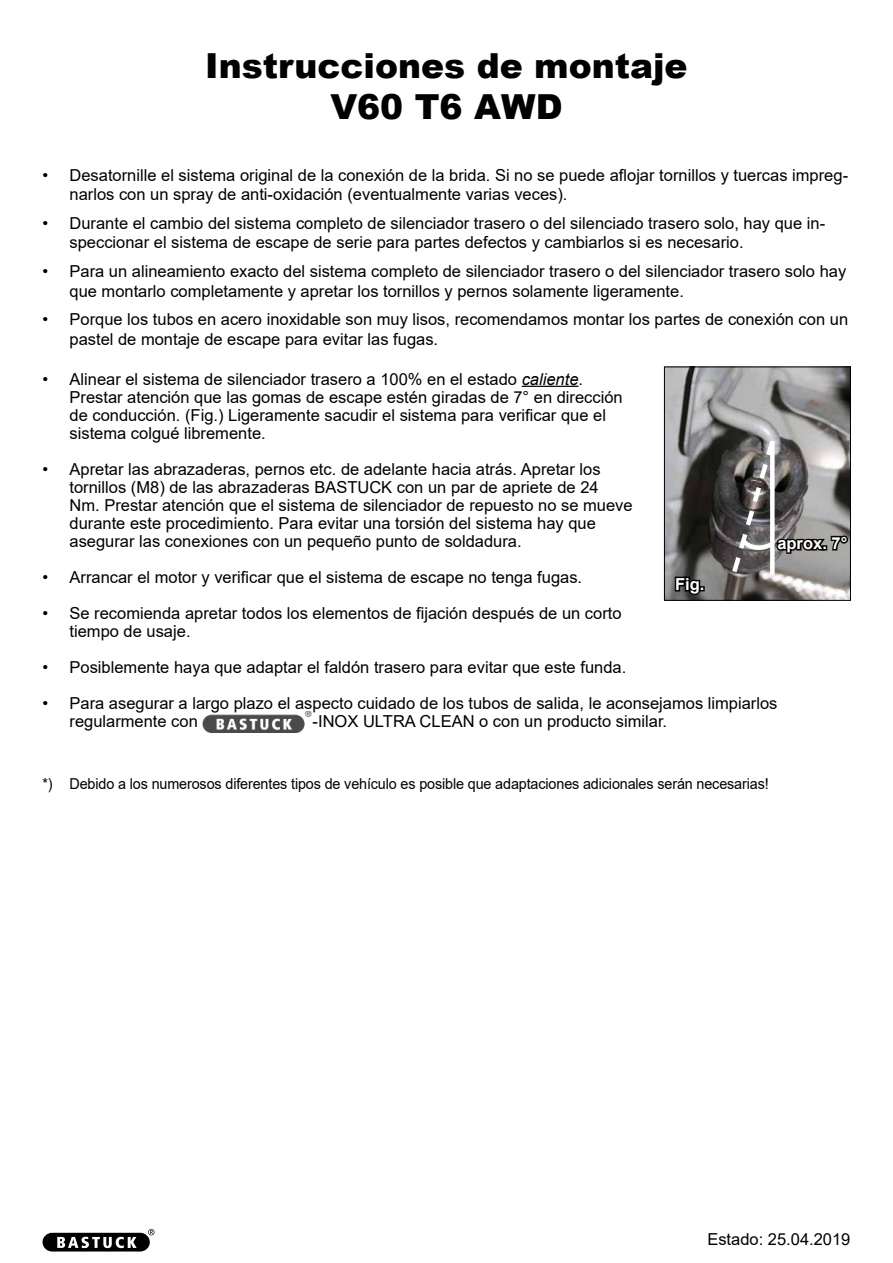
<style>
.page{position:relative;width:893px;height:1263px;background:#fff}
.page>*{position:absolute;margin:0;border:0;box-sizing:border-box;transform-origin:0 0}
.t1{font:900 34.5px/41.4px "Arial";color:#000;text-align:center}
.t2{font:16.5px/18px "Arial";color:#000}
.t3{font:700 16.5px "Arial";color:#fff}
.t4{font:15px "Arial";letter-spacing:-.01em;color:#000;scale:.96 1}
.s1{font-style:italic}
</style>
<div class="page">
<img style="left:203px;top:712px;width:108px;height:21px">
<hr style="left:522px;top:386px;width:57px;height:1px;background:#000">
<img style="left:666px;top:369px;width:183px;height:230px">
<div style="left:664px;top:367px;width:187px;height:234px;border:1px solid #000"></div>
<svg style="left:673px;top:575px;width:32px;height:22px"></svg>
<svg style="left:729px;top:435px;width:121px;height:142px;background:#7f7d7d"></svg>
<div style="left:43px;top:1233px;width:107px;height:18px;background:#000;border-radius:9px"></div>
<svg style="left:57px;top:1237px;width:80px;height:11px"></svg>
<svg style="left:148px;top:1229px;width:7px;height:6px"></svg>
<h1 class="t1" style="left:205px;top:44px;width:484px">Instrucciones de montaje<br>V60 T6 AWD</h1>
<p class="t2" style="left:70px;top:165px;width:780px;line-height:19.8px;text-indent:-27px">• Desatornille el sistema original de la conexión de la brida. Si no se puede aflojar tornillos y tuercas impreg&shy;narlos con un spray de anti-oxidación (eventualmente varias veces).</p>
<p class="t2" style="left:70px;top:213px;width:757px;line-height:19.8px;text-indent:-27px">• Durante el cambio del sistema completo de silenciador trasero o del silenciado trasero solo, hay que in&shy;speccionar el sistema de escape de serie para partes defectos y cambiarlos si es necesario.</p>
<p class="t2" style="left:70px;top:261px;width:778px;line-height:19.8px;text-indent:-27px">• Para un alineamiento exacto del sistema completo de silenciador trasero o del silenciador trasero solo hay que montarlo completamente y apretar los tornillos y pernos solamente ligeramente.</p>
<p class="t2" style="left:70px;top:309px;width:780px;line-height:19.8px;text-indent:-27px">• Porque los tubos en acero inoxidable son muy lisos, recomendamos montar los partes de conexión con un pastel de montaje de escape para evitar las fugas.</p>
<p class="t2" style="left:70px;top:370px;width:555px;text-indent:-27px">• Alinear el sistema de silenciador trasero a 100% en el estado <span class="s1">caliente</span>.<br>Prestar atención que las gomas de escape estén giradas de 7° en dirección de conducción. (Fig.) Ligeramente sacudir el sistema para verificar que el sistema colgué libremente.</p>
<p class="t2" style="left:70px;top:460px;width:565px;text-indent:-27px">• Apretar las abrazaderas, pernos etc. de adelante hacia atrás. Apretar los tornillos (M8) de las abrazaderas BASTUCK con un par de apriete de 24<br>Nm. Prestar atención que el sistema de silenciador de repuesto no se mueve durante este procedimiento. Para evitar una torsión del sistema hay que asegurar las conexiones con un pequeño punto de soldadura.</p>
<p class="t2" style="left:43px;top:568px;width:541px">• Arrancar el motor y verificar que el sistema de escape no tenga fugas.</p>
<p class="t2" style="left:70px;top:604px;width:554px;text-indent:-27px">• Se recomienda apretar todos los elementos de fijación después de un corto tiempo de usaje.</p>
<p class="t2" style="left:43px;top:658px;width:585px">• Posiblemente haya que adaptar el faldón trasero para evitar que este funda.</p>
<p class="t2" style="left:70px;top:694px;width:709px;text-indent:-27px">• Para asegurar a largo plazo el aspecto cuidado de los tubos de salida, le aconsejamos limpiarlos regularmente con</p>
<p class="t3" style="left:777px;top:532px;width:71px">aprox. 7°</p>
<p class="t3" style="left:675px;top:572px;width:31px">Fig.</p>
<p class="t2" style="left:313px;top:712px;width:356px">-INOX ULTRA CLEAN o con un producto similar.</p>
<p class="t4" style="left:43px;top:773px;width:758px">*) Debido a los numerosos diferentes tipos de vehículo es posible que adaptaciones adicionales serán necesarias!</p>
<p class="t2" style="left:707px;top:1230px;width:145px">Estado: 25.04.2019</p>
</div>
